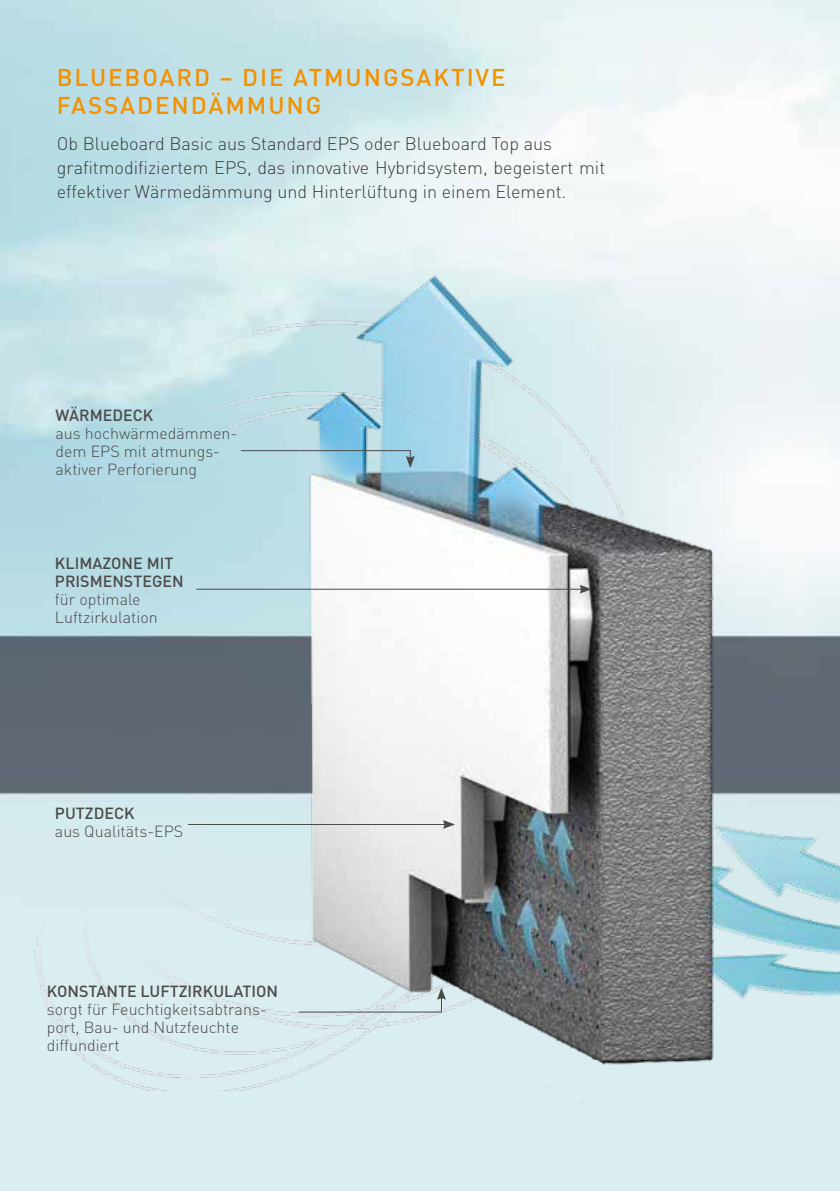
<style>
.page{position:relative;width:840px;height:1191px;background:#fff}
.page>*{position:absolute;margin:0;border:0;box-sizing:border-box;transform-origin:0 0}
.t1{font:500 24px/28px "DIN";letter-spacing:.08em;color:#f39200}
.t2{font:300 18px/24px "DIN";color:#3c3c3b}
.t3{font:300 16px/18px "DIN";color:#4a4a49}
.t4{font:500 16px/18px "DIN";color:#4a4a49}
</style>
<div class="page">
<svg style="left:0;top:269px;width:263px;height:821px;background:#b5ccd3"></svg>
<img style="left:263px;top:214px;width:576px;height:899px">
<svg style="left:405px;top:450px;width:9px;height:18px"></svg>
<hr style="left:188px;top:824px;width:258px;height:1px;background:#4a4a49">
<svg style="left:442px;top:820px;width:13px;height:9px"></svg>
<hr style="left:241px;top:450px;width:169px;height:1px;background:#4a4a49">
<hr style="left:196px;top:589px;width:386px;height:1px;background:#4a4a49">
<svg style="left:579px;top:585px;width:12px;height:8px"></svg>
<hr style="left:299px;top:1011px;width:142px;height:1px;background:#4a4a49">
<svg style="left:437px;top:987px;width:8px;height:25px"></svg>
<h1 class="t1" style="left:57px;top:63px;width:450px">BLUEBOARD – DIE ATMUNGSAKTIVE<br>FASSADENDÄMMUNG</h1>
<p class="t2" style="left:57px;top:130px;width:549px">Ob Blueboard Basic aus Standard EPS oder Blueboard Top aus grafitmodifiziertem EPS, das innovative Hybridsystem, begeistert mit effektiver Wärmedämmung und Hinterlüftung in einem Element.</p>
<p class="t4" style="left:55px;top:406px;width:99px">WÄRMEDECK</p>
<p class="t3" style="left:55px;top:424px;width:183px">aus hochwärmedämmen&shy;dem EPS mit atmungs&shy;aktiver Perforierung</p>
<p class="t4" style="left:55px;top:554px;width:130px">KLIMAZONE MIT<br>PRISMENSTEGEN</p>
<p class="t3" style="left:55px;top:590px;width:104px">für optimale<br>Luftzirkulation</p>
<p class="t4" style="left:55px;top:803px;width:81px">PUTZDECK</p>
<p class="t3" style="left:55px;top:821px;width:130px">aus Qualitäts-EPS</p>
<p class="t4" style="left:47px;top:982px;width:232px">KONSTANTE LUFTZIRKULATION</p>
<p class="t3" style="left:47px;top:1000px;width:221px">sorgt für Feuchtigkeitsabtrans&shy;port, Bau- und Nutzfeuchte diffundiert</p>
</div>
